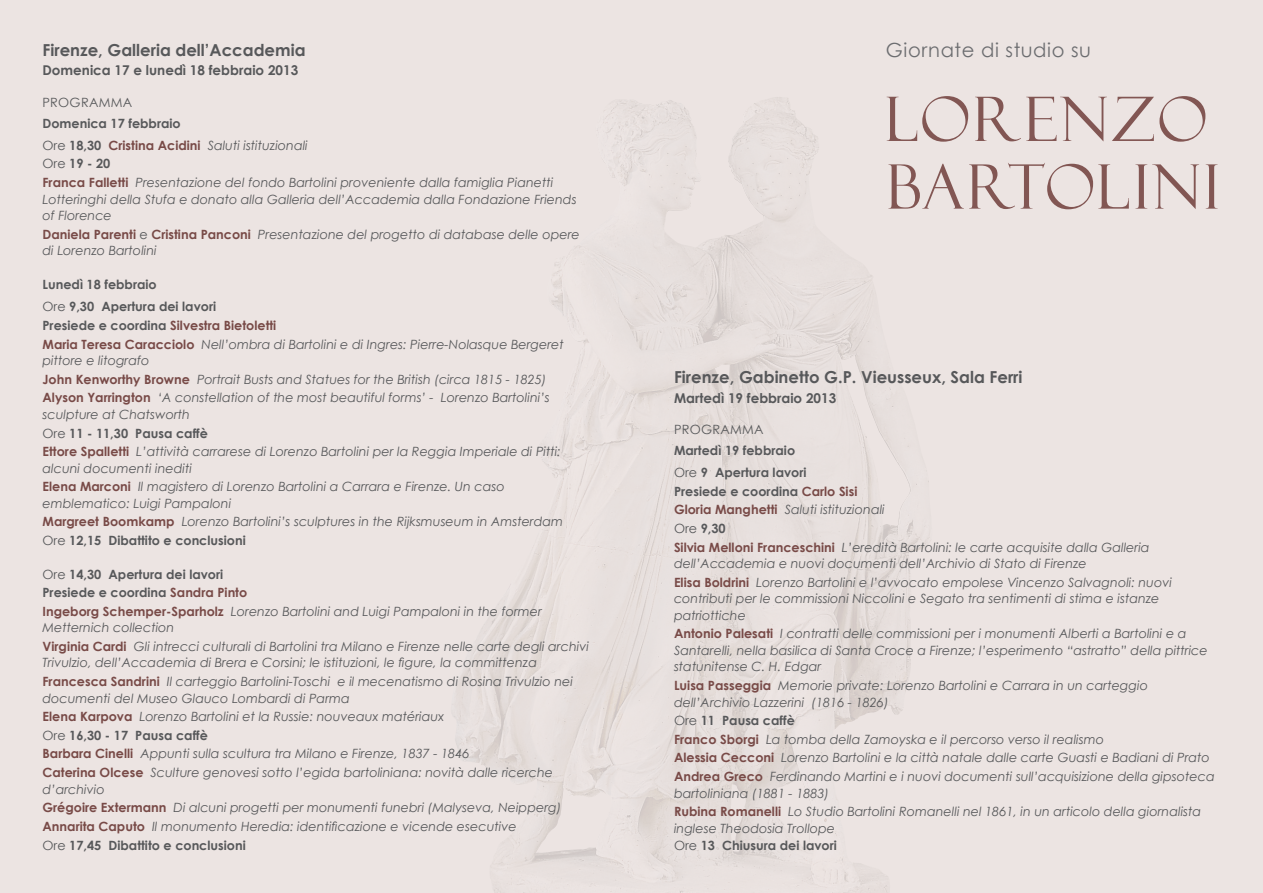
<style>
.page{position:relative;width:1263px;height:893px;background:#ece4e2}
.page>*{position:absolute;margin:0;border:0;box-sizing:border-box;transform-origin:0 0}
.Normale{font:61.5px "Felix Titling";letter-spacing:.04em;color:#825653}
.Normale-2{font:19.5px "Century Gothic";letter-spacing:.03em;color:#6c6d70}
.Normale-3{font:700 16.5px "Century Gothic";color:#57585a}
.Normale-4{font:700 13.5px "Century Gothic";color:#57585a}
.Normale-5{font:italic 12.75px/16.5px "Century Gothic";color:#57585a}
.Preformattato_HTML{font:italic 12.75px/16.5px "Century Gothic";color:#57585a}
.Normale-6{font:700 12.75px "Century Gothic";color:#57585a}
.Normale-7{font:700 12.75px "Century Gothic";color:#784a47}
.Normale-8{font:12.75px "Century Gothic";letter-spacing:.02em;color:#57585a}
.s1{font-style:normal}
.s2{font-weight:700;font-style:normal}
.s3{font-weight:700;font-style:normal;color:#784a47}
.s4{font-weight:400}
.s5{color:#57585a}
.s6{color:#784a47}
</style>
<div class="page">
<img style="left:603px;top:100px;width:171px;height:148px">
<p class="Normale-3" style="left:43px;top:40px;width:265px">Firenze, Galleria dell’Accademia</p>
<p class="Normale-4" style="left:43px;top:62px;width:257px">Domenica 17 e lunedì 18 febbraio 2013</p>
<p class="Normale-8" style="left:43px;top:95px;width:91px">PROGRAMMA</p>
<p class="Normale-6" style="left:43px;top:115px;width:140px">Domenica 17 febbraio</p>
<p class="Normale-5" style="left:43px;top:137px;width:267px"><span class="s1">Ore</span> <span class="s2">18,30</span> <span class="s3">Cristina Acidini</span> Saluti istituzionali</p>
<p class="Normale-6" style="left:43px;top:156px;width:69px"><span class="s4">Ore</span> 19 - 20</p>
<p class="Normale-5" style="left:43px;top:174px;width:536px"><span class="s3">Franca Falletti</span> Presentazione del fondo Bartolini proveniente dalla famiglia Pianetti<br>Lotteringhi della Stufa e donato alla Galleria dell’Accademia dalla Fondazione Friends of Florence</p>
<p class="Normale-5" style="left:43px;top:226px;width:539px"><span class="s3">Daniela Parenti</span> <span class="s1">e</span> <span class="s3">Cristina Panconi</span> Presentazione del progetto di database delle opere di Lorenzo Bartolini</p>
<p class="Normale-6" style="left:43px;top:277px;width:116px">Lunedì 18 febbraio</p>
<p class="Normale-6" style="left:43px;top:299px;width:175px"><span class="s4">Ore</span> 9,30 Apertura dei lavori</p>
<p class="Normale-7" style="left:43px;top:317px;width:235px"><span class="s5">Presiede e coordina</span> Silvestra Bietoletti</p>
<p class="Preformattato_HTML" style="left:43px;top:336px;width:523px"><span class="s3">Maria Teresa Caracciolo</span> Nell’ombra di Bartolini e di Ingres: Pierre-Nolasque Bergeret pittore e litografo</p>
<p class="Preformattato_HTML" style="left:43px;top:371px;width:506px"><span class="s3">John Kenworthy Browne</span> Portrait Busts and Statues for the British (circa 1815 - 1825)</p>
<p class="Preformattato_HTML" style="left:43px;top:389px;width:509px"><span class="s3">Alyson Yarrington</span> ‘A constellation of the most beautiful forms’ - Lorenzo Bartolini’s sculpture at Chatsworth</p>
<p class="Normale-6" style="left:43px;top:425px;width:167px"><span class="s4">Ore</span> 11 - 11,30 Pausa caffè</p>
<p class="Normale-5" style="left:43px;top:443px;width:520px"><span class="s3">Ettore Spalletti</span> L’attività carrarese di Lorenzo Bartolini per la Reggia Imperiale di Pitti: alcuni documenti inediti</p>
<p class="Preformattato_HTML" style="left:43px;top:478px;width:464px"><span class="s3">Elena Marconi</span> Il magistero di Lorenzo Bartolini a Carrara e Firenze. Un caso emblematico: Luigi Pampaloni</p>
<p class="Normale-5" style="left:43px;top:513px;width:522px"><span class="s3">Margreet Boomkamp</span> Lorenzo Bartolini’s sculptures in the Rijksmuseum in Amsterdam</p>
<p class="Normale-6" style="left:43px;top:532px;width:205px"><span class="s4">Ore</span> 12,15 Dibattito e conclusioni</p>
<p class="Normale-6" style="left:43px;top:566px;width:182px"><span class="s4">Ore</span> 14,30 Apertura dei lavori</p>
<p class="Normale-6" style="left:43px;top:585px;width:206px">Presiede e coordina <span class="s6">Sandra Pinto</span></p>
<p class="Normale-5" style="left:43px;top:603px;width:501px"><span class="s3">Ingeborg Schemper-Sparholz</span> Lorenzo Bartolini and Luigi Pampaloni in the former<br>Metternich collection</p>
<p class="Normale-5" style="left:43px;top:638px;width:548px"><span class="s3">Virginia Cardi</span> Gli intrecci culturali di Bartolini tra Milano e Firenze nelle carte degli archivi<br>Trivulzio, dell’Accademia di Brera e Corsini; le istituzioni, le figure, la committenza</p>
<p class="Normale-5" style="left:43px;top:673px;width:532px"><span class="s3">Francesca Sandrini</span> Il carteggio Bartolini-Toschi e il mecenatismo di Rosina Trivulzio nei documenti del Museo Glauco Lombardi di Parma</p>
<p class="Normale-5" style="left:43px;top:708px;width:403px"><span class="s3">Elena Karpova</span> Lorenzo Bartolini et la Russie: nouveaux matériaux</p>
<p class="Normale-6" style="left:43px;top:727px;width:167px"><span class="s4">Ore</span> 16,30 - 17 Pausa caffè</p>
<p class="Normale-5" style="left:43px;top:745px;width:428px"><span class="s3">Barbara Cinelli</span> Appunti sulla scultura tra Milano e Firenze, 1837 - 1846</p>
<p class="Normale-5" style="left:43px;top:764px;width:512px"><span class="s3">Caterina Olcese</span> Sculture genovesi sotto l’egida bartoliniana: novità dalle ricerche d’archivio</p>
<p class="Normale-5" style="left:43px;top:799px;width:520px"><span class="s3">Grégoire Extermann</span> Di alcuni progetti per monumenti funebri (Malyseva, Neipperg)</p>
<p class="Normale-5" style="left:43px;top:818px;width:476px"><span class="s3">Annarita Caputo</span> Il monumento Heredia: identificazione e vicende esecutive</p>
<p class="Normale-6" style="left:43px;top:837px;width:205px"><span class="s4">Ore</span> 17,45 Dibattito e conclusioni</p>
<p class="Normale-2" style="left:886px;top:38px;width:207px">Giornate di studio su</p>
<p class="Normale" style="left:886px;top:84px;width:323px">LORENZO</p>
<p class="Normale" style="left:886px;top:152px;width:335px">BARTOLINI</p>
<p class="Normale-3" style="left:674px;top:367px;width:350px">Firenze, Gabinetto G.P. Vieusseux, Sala Ferri</p>
<p class="Normale-4" style="left:674px;top:389px;width:164px">Martedì 19 febbraio 2013</p>
<p class="Normale-8" style="left:674px;top:422px;width:91px">PROGRAMMA</p>
<p class="Normale-6" style="left:674px;top:442px;width:123px">Martedì 19 febbraio</p>
<p class="Normale-6" style="left:674px;top:464px;width:134px"><span class="s4">Ore</span> 9 Apertura lavori</p>
<p class="Normale-6" style="left:674px;top:483px;width:185px">Presiede e coordina <span class="s6">Carlo Sisi</span></p>
<p class="Normale-5" style="left:674px;top:501px;width:212px"><span class="s3">Gloria Manghetti</span> Saluti istituzionali</p>
<p class="Normale-6" style="left:674px;top:520px;width:53px"><span class="s4">Ore</span> 9,30</p>
<p class="Normale-5" style="left:674px;top:539px;width:477px"><span class="s3">Silvia Melloni Franceschini</span> L’eredità Bartolini: le carte acquisite dalla Galleria dell’Accademia e nuovi documenti dell’Archivio di Stato di Firenze</p>
<p class="Normale-5" style="left:674px;top:574px;width:499px"><span class="s3">Elisa Boldrini</span> Lorenzo Bartolini e l’avvocato empolese Vincenzo Salvagnoli: nuovi contributi per le commissioni Niccolini e Segato tra sentimenti di stima e istanze patriottiche</p>
<p class="Normale-5" style="left:674px;top:625px;width:535px"><span class="s3">Antonio Palesati</span> I contratti delle commissioni per i monumenti Alberti a Bartolini e a<br>Santarelli, nella basilica di Santa Croce a Firenze; l’esperimento “astratto” della pittrice statunitense C. H. Edgar</p>
<p class="Normale-5" style="left:674px;top:677px;width:475px"><span class="s3">Luisa Passeggia</span> Memorie private: Lorenzo Bartolini e Carrara in un carteggio dell’Archivio Lazzerini (1816 - 1826)</p>
<p class="Normale-6" style="left:674px;top:712px;width:122px"><span class="s4">Ore</span> 11 Pausa caffè</p>
<p class="Normale-5" style="left:674px;top:731px;width:431px"><span class="s3">Franco Sborgi</span> La tomba della Zamoyska e il percorso verso il realismo</p>
<p class="Normale-5" style="left:674px;top:749px;width:537px"><span class="s3">Alessia Cecconi</span> Lorenzo Bartolini e la città natale dalle carte Guasti e Badiani di Prato</p>
<p class="Normale-5" style="left:674px;top:768px;width:542px"><span class="s3">Andrea Greco</span> Ferdinando Martini e i nuovi documenti sull’acquisizione della gipsoteca bartoliniana (1881 - 1883)</p>
<p class="Normale-5" style="left:674px;top:803px;width:529px"><span class="s3">Rubina Romanelli</span> Lo Studio Bartolini Romanelli nel 1861, in un articolo della giornalista inglese Theodosia Trollope</p>
<p class="Normale-6" style="left:674px;top:838px;width:164px"><span class="s4">Ore</span> 13 Chiusura dei lavori</p>
</div>
